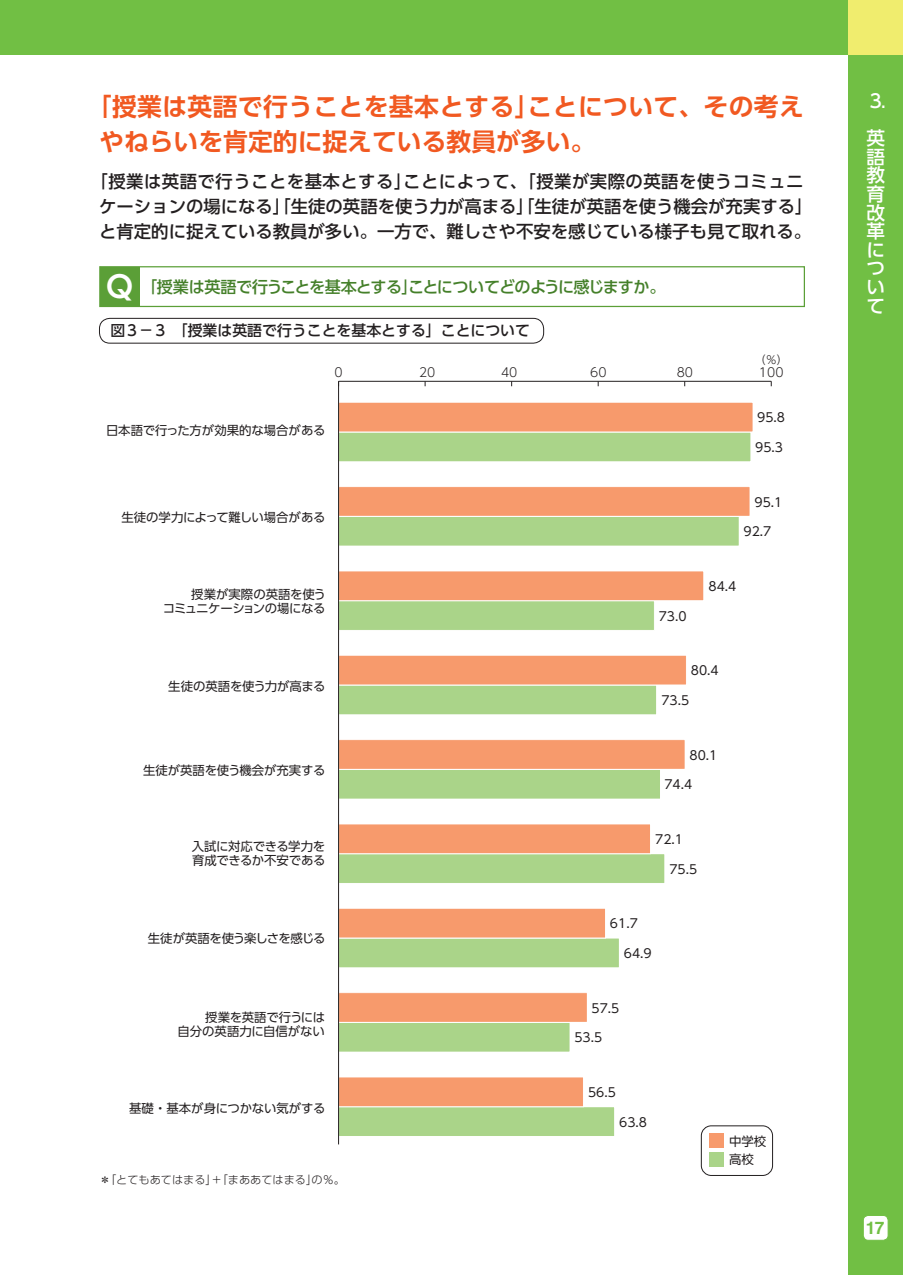
<style>
.page{position:relative;width:903px;height:1275px;background:#fff}
.page>*{position:absolute;margin:0;border:0;box-sizing:border-box;transform-origin:0 0}
.t1{font:700 29.75px "UD Shin Go Pro De";color:#fff}
.Q_タイトル20Q{font:700 24.85px/34.6px "UD Shin Go Pro De";letter-spacing:.015em;color:#f15921}
.t2{font:500 18.55px/18.6px "UD Shin Go Pro";color:#fff}
.Q_本文M14Q{font:500 17.32px/24.8px "UD Shin Go Pro";color:#231f20;text-align:center}
.t3{font:700 17.32px "Helvetica LT Std";color:#71bf44}
.Q_質問M13Q{font:500 16.1px "UD Shin Go Pro";letter-spacing:-.045em;color:#45802a}
.Q_図タイトルM12Q{font:500 14.88px "UD Shin Go Pro";color:#231f20}
.t4{font:12.42px/14px "UD Shin Go Pro";letter-spacing:-.005em;color:#231f20}
.t5{font:12.42px/14px "UD Shin Go Pro";letter-spacing:-.025em;color:#231f20;text-align:right}
.t6{font:12.42px "UD Shin Go Pro";letter-spacing:-.035em;color:#231f20}
.t7{font:300 12.42px "UD Shin Go Pro";color:#231f20}
.gaiyo_honbun{font:300 11.2px "UD Shin Go Pro";color:#231f20}
</style>
<div class="page">
<div style="left:848px;top:0;width:55px;height:1275px;background:#71bf44"></div>
<div style="left:863px;top:1215px;width:25px;height:25px;background:#fff;border-radius:5px"></div>
<div style="left:863px;top:1215px;width:25px;height:26px;border:1px solid #71bf44;border-radius:5px"></div>
<div style="left:0;top:0;width:903px;height:55px;background:#71bf44"></div>
<div style="left:848px;top:0;width:55px;height:55px;background:#f0ed6e"></div>
<div style="left:99px;top:318px;width:445px;height:25px;border:1px solid #231f20;border-radius:10px"></div>
<div style="left:339px;top:432px;width:412px;height:30px;background:#aad489"></div>
<div style="left:338px;top:432px;width:413px;height:30px;border:1px solid #fff"></div>
<div style="left:339px;top:402px;width:414px;height:30px;background:#f79a6c"></div>
<div style="left:338px;top:402px;width:415px;height:30px;border:1px solid #fff"></div>
<div style="left:339px;top:516px;width:400px;height:30px;background:#aad489"></div>
<div style="left:338px;top:516px;width:402px;height:31px;border:1px solid #fff"></div>
<div style="left:339px;top:487px;width:411px;height:29px;background:#f79a6c"></div>
<div style="left:338px;top:486px;width:412px;height:31px;border:1px solid #fff"></div>
<div style="left:339px;top:601px;width:315px;height:29px;background:#aad489"></div>
<div style="left:338px;top:600px;width:317px;height:31px;border:1px solid #fff"></div>
<div style="left:339px;top:571px;width:365px;height:30px;background:#f79a6c"></div>
<div style="left:338px;top:570px;width:366px;height:31px;border:1px solid #fff"></div>
<div style="left:339px;top:685px;width:317px;height:30px;background:#aad489"></div>
<div style="left:338px;top:685px;width:319px;height:30px;border:1px solid #fff"></div>
<div style="left:339px;top:655px;width:347px;height:30px;background:#f79a6c"></div>
<div style="left:338px;top:655px;width:349px;height:30px;border:1px solid #fff"></div>
<div style="left:339px;top:769px;width:321px;height:30px;background:#aad489"></div>
<div style="left:339px;top:740px;width:346px;height:29px;background:#f79a6c"></div>
<div style="left:338px;top:739px;width:347px;height:31px;border:1px solid #fff"></div>
<div style="left:339px;top:854px;width:326px;height:29px;background:#aad489"></div>
<div style="left:338px;top:853px;width:327px;height:31px;border:1px solid #fff"></div>
<div style="left:339px;top:824px;width:311px;height:30px;background:#f79a6c"></div>
<div style="left:338px;top:823px;width:313px;height:31px;border:1px solid #fff"></div>
<div style="left:339px;top:938px;width:280px;height:30px;background:#aad489"></div>
<div style="left:338px;top:938px;width:282px;height:30px;border:1px solid #fff"></div>
<div style="left:339px;top:908px;width:266px;height:30px;background:#f79a6c"></div>
<div style="left:338px;top:908px;width:268px;height:30px;border:1px solid #fff"></div>
<div style="left:339px;top:1022px;width:231px;height:30px;background:#aad489"></div>
<div style="left:339px;top:993px;width:248px;height:29px;background:#f79a6c"></div>
<div style="left:338px;top:992px;width:250px;height:31px;border:1px solid #fff"></div>
<div style="left:339px;top:1107px;width:276px;height:29px;background:#aad489"></div>
<div style="left:338px;top:1106px;width:277px;height:31px;border:1px solid #fff"></div>
<div style="left:339px;top:1077px;width:244px;height:30px;background:#f79a6c"></div>
<div style="left:338px;top:1076px;width:246px;height:31px;border:1px solid #fff"></div>
<div style="left:701px;top:1126px;width:72px;height:50px;border:1px solid #231f20;border-radius:10px"></div>
<div style="left:709px;top:1133px;width:15px;height:15px;background:#f79a6c"></div>
<div style="left:709px;top:1152px;width:15px;height:15px;background:#aad489"></div>
<hr style="left:339px;top:381px;width:432px;height:1px;background:#231f20">
<hr style="left:338px;top:381px;width:1px;height:763px;background:#231f20">
<div style="left:100px;top:267px;width:40px;height:39px;background:#5b9f37"></div>
<div style="left:99px;top:266px;width:706px;height:41px;border:1px solid #5b9f37"></div>
<p class="Q_タイトル20Q" style="left:99px;top:89px;width:706px;text-indent:-12px">「授業は英語で行うことを基本とする」ことについて、その考えやねらいを肯定的に捉えている教員が多い。</p>
<p class="Q_本文M14Q" style="left:91px;top:169px;width:723px">「授業は英語で行うことを基本とする」ことによって、「授業が実際の英語を使うコミュニケーションの場になる」「生徒の英語を使う力が高まる」「生徒が英語を使う機会が充実する」と肯定的に捉えている教員が多い。一方で、難しさや不安を感じている様子も見て取れる。</p>
<p class="t1" style="left:106px;top:262px;width:28px">Q</p>
<p class="Q_質問M13Q" style="left:141px;top:274px;width:526px">「授業は英語で行うことを基本とする」ことについてどのように感じますか。</p>
<p class="Q_図タイトルM12Q" style="left:110px;top:318px;width:421px">図3−3　「授業は英語で行うことを基本とする」ことについて</p>
<p class="gaiyo_honbun" style="left:754px;top:351px;width:35px">（％）</p>
<p class="t7" style="left:334px;top:362px;width:10px">0</p>
<p class="t7" style="left:419px;top:362px;width:18px">20</p>
<p class="t7" style="left:501px;top:362px;width:18px">40</p>
<p class="t7" style="left:590px;top:362px;width:18px">60</p>
<p class="t7" style="left:677px;top:362px;width:18px">80</p>
<p class="t7" style="left:759px;top:362px;width:26px">100</p>
<p class="t4" style="left:106px;top:423px;width:221px">日本語で行った方が効果的な場合がある</p>
<p class="t4" style="left:757px;top:410px;width:29px">95.8</p>
<p class="t4" style="left:755px;top:440px;width:29px">95.3</p>
<p class="t4" style="left:121px;top:509px;width:206px">生徒の学力によって難しい場合がある</p>
<p class="t4" style="left:754px;top:495px;width:29px">95.1</p>
<p class="t4" style="left:743px;top:524px;width:29px">92.7</p>
<p class="t5" style="left:163px;top:587px;width:165px">授業が実際の英語を使う<br>コミュニケーションの場になる</p>
<p class="t4" style="left:168px;top:679px;width:159px">生徒の英語を使う力が高まる</p>
<p class="t4" style="left:659px;top:608px;width:29px">73.0</p>
<p class="t4" style="left:708px;top:579px;width:29px">84.4</p>
<p class="t4" style="left:691px;top:663px;width:29px">80.4</p>
<p class="t4" style="left:661px;top:693px;width:29px">73.5</p>
<p class="t4" style="left:143px;top:763px;width:184px">生徒が英語を使う機会が充実する</p>
<p class="t4" style="left:689px;top:748px;width:29px">80.1</p>
<p class="t4" style="left:664px;top:777px;width:29px">74.4</p>
<p class="t4" style="left:192px;top:839px;width:135px">入試に対応できる学力を育成できるか不安である</p>
<p class="t6" style="left:148px;top:928px;width:179px">生徒が英語を使う楽しさを感じる</p>
<p class="t4" style="left:655px;top:832px;width:29px">72.1</p>
<p class="t4" style="left:669px;top:861px;width:29px">75.5</p>
<p class="t4" style="left:610px;top:916px;width:29px">61.7</p>
<p class="t4" style="left:624px;top:946px;width:29px">64.9</p>
<p class="t4" style="left:178px;top:1010px;width:149px;text-align:right">授業を英語で行うには<br>自分の英語力に自信がない</p>
<p class="t4" style="left:129px;top:1101px;width:198px">基礎・基本が身につかない気がする</p>
<p class="t4" style="left:591px;top:1001px;width:29px">57.5</p>
<p class="t4" style="left:574px;top:1030px;width:29px">53.5</p>
<p class="t4" style="left:588px;top:1085px;width:29px">56.5</p>
<p class="t4" style="left:619px;top:1114px;width:29px">63.8</p>
<p class="t4" style="left:729px;top:1131px;width:39px;line-height:18.6px">中学校高校</p>
<p class="gaiyo_honbun" style="left:100px;top:1170px;width:247px">＊「とてもあてはまる」＋「まああてはまる」の％。</p>
<p class="t2" style="left:866px;top:82px;width:20px;line-height:37.3px">⒊英</p>
<p class="t2" style="left:866px;top:147px;width:20px;text-align:justify">語教育改革について</p>
<h3 class="t3" style="left:866px;top:1217px;width:20px">17</h3>
</div>
